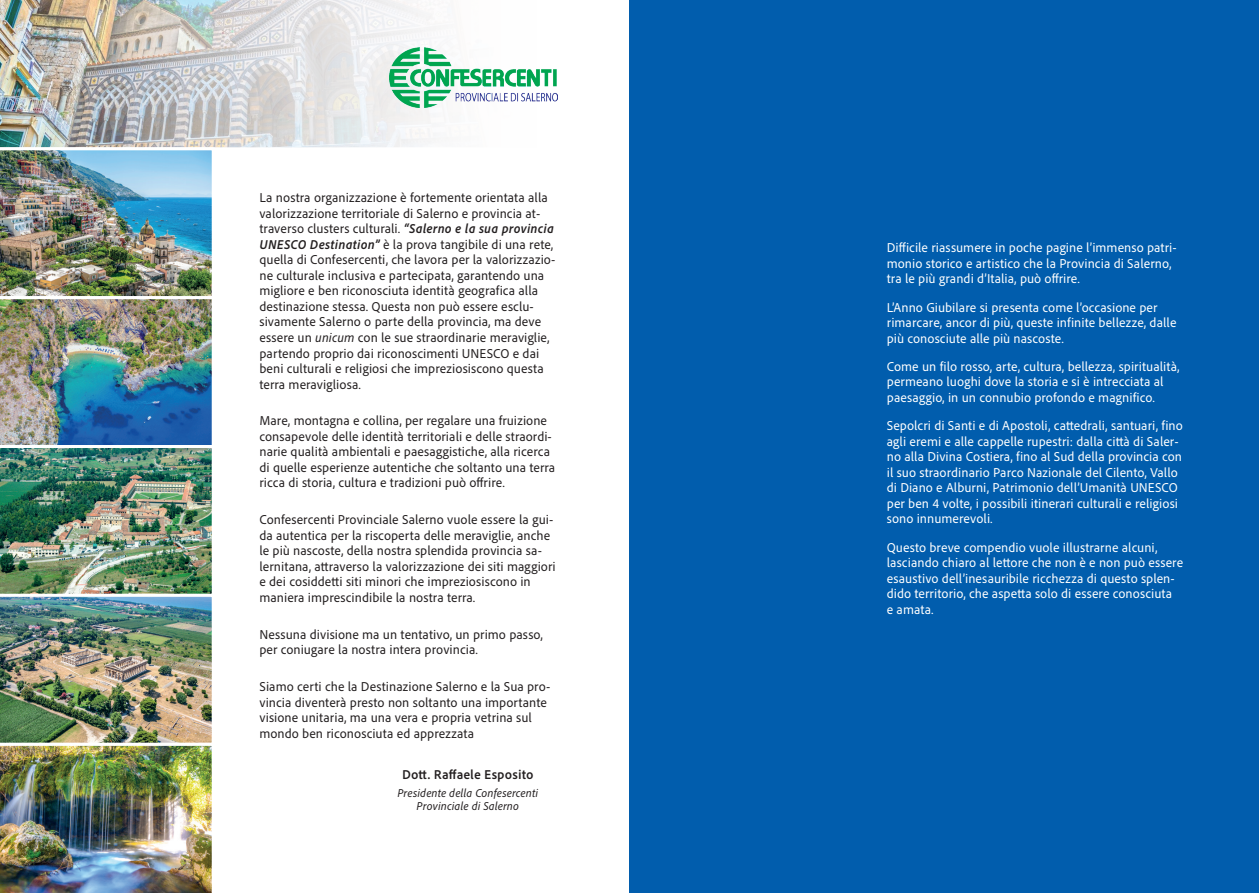
<style>
.page{position:relative;width:1259px;height:893px;background:#fff}
.page>*{position:absolute;margin:0;border:0;box-sizing:border-box;transform-origin:0 0}
.t1{font:13.5px/15.5px "Adobe Clean UX";color:#231f20}
.t2{font:13.5px/15.5px "Adobe Clean UX";color:#fff}
.t3{font:700 13.5px "Adobe Clean UX";letter-spacing:.005em;color:#231f20}
.t4{font:italic 12px/13.8px "Adobe Clean UX";color:#231f20;text-align:center}
.s1{font-weight:700;font-style:italic}
.s2{font-style:italic}
</style>
<div class="page">
<img style="left:0;top:0;width:558px;height:148px">
<img style="left:0;top:147px;width:215px;height:746px">
<img style="left:389px;top:48px;width:168px;height:60px">
<div style="left:629px;top:0;width:630px;height:893px;background:#015dad"></div>
<p class="t1" style="left:259px;top:190px;width:298px">La nostra organizzazione è fortemente orientata alla valorizzazione territoriale di Salerno e provincia at&shy;traverso clusters culturali. <span class="s1">“Salerno e la sua provincia UNESCO Destination”</span> è la prova tangibile di una rete, quella di Confesercenti, che lavora per la valorizzazio&shy;ne culturale inclusiva e partecipata, garantendo una migliore e ben riconosciuta identità geografica alla destinazione stessa. Questa non può essere esclu&shy;sivamente Salerno o parte della provincia, ma deve essere un <span class="s2">unicum</span> con le sue straordinarie meraviglie, partendo proprio dai riconoscimenti UNESCO e dai beni culturali e religiosi che impreziosiscono questa terra meravigliosa.</p>
<p class="t1" style="left:259px;top:413px;width:297px">Mare, montagna e collina, per regalare una fruizione consapevole delle identità territoriali e delle straordi&shy;narie qualità ambientali e paesaggistiche, alla ricerca di quelle esperienze autentiche che soltanto una terra ricca di storia, cultura e tradizioni può offrire.</p>
<p class="t1" style="left:259px;top:512px;width:298px">Confesercenti Provinciale Salerno vuole essere la gui&shy;da autentica per la riscoperta delle meraviglie, anche le più nascoste, della nostra splendida provincia sa&shy;lernitana, attraverso la valorizzazione dei siti maggiori e dei cosiddetti siti minori che impreziosiscono in maniera imprescindibile la nostra terra.</p>
<p class="t1" style="left:259px;top:626px;width:285px">Nessuna divisione ma un tentativo, un primo passo, per coniugare la nostra intera provincia.</p>
<p class="t1" style="left:259px;top:678px;width:292px">Siamo certi che la Destinazione Salerno e la Sua pro&shy;vincia diventerà presto non soltanto una importante visione unitaria, ma una vera e propria vetrina sul mondo ben riconosciuta ed apprezzata</p>
<p class="t3" style="left:402px;top:765px;width:133px">Dott. Raffaele Esposito</p>
<p class="t4" style="left:397px;top:785px;width:142px">Presidente della Confesercenti<br>Provinciale di Salerno</p>
<p class="t2" style="left:887px;top:240px;width:291px">Difficile riassumere in poche pagine l’immenso patri&shy;monio storico e artistico che la Provincia di Salerno, tra le più grandi d’Italia, può offrire.</p>
<p class="t2" style="left:887px;top:299px;width:291px">L’Anno Giubilare si presenta come l’occasione per rimarcare, ancor di più, queste infinite bellezze, dalle più conosciute alle più nascoste.</p>
<p class="t2" style="left:887px;top:358px;width:294px">Come un filo rosso, arte, cultura, bellezza, spiritualità, permeano luoghi dove la storia e si è intrecciata al paesaggio, in un connubio profondo e magnifico.</p>
<p class="t2" style="left:887px;top:418px;width:297px">Sepolcri di Santi e di Apostoli, cattedrali, santuari, fino agli eremi e alle cappelle rupestri: dalla città di Saler&shy;no alla Divina Costiera, fino al Sud della provincia con il suo straordinario Parco Nazionale del Cilento, Vallo di Diano e Alburni, Patrimonio dell’Umanità UNESCO per ben 4 volte, i possibili itinerari culturali e religiosi sono innumerevoli.</p>
<p class="t2" style="left:887px;top:539px;width:298px">Questo breve compendio vuole illustrarne alcuni, lasciando chiaro al lettore che non è e non può essere esaustivo dell’inesauribile ricchezza di questo splen&shy;dido territorio, che aspetta solo di essere conosciuta<br>e amata.</p>
</div>
